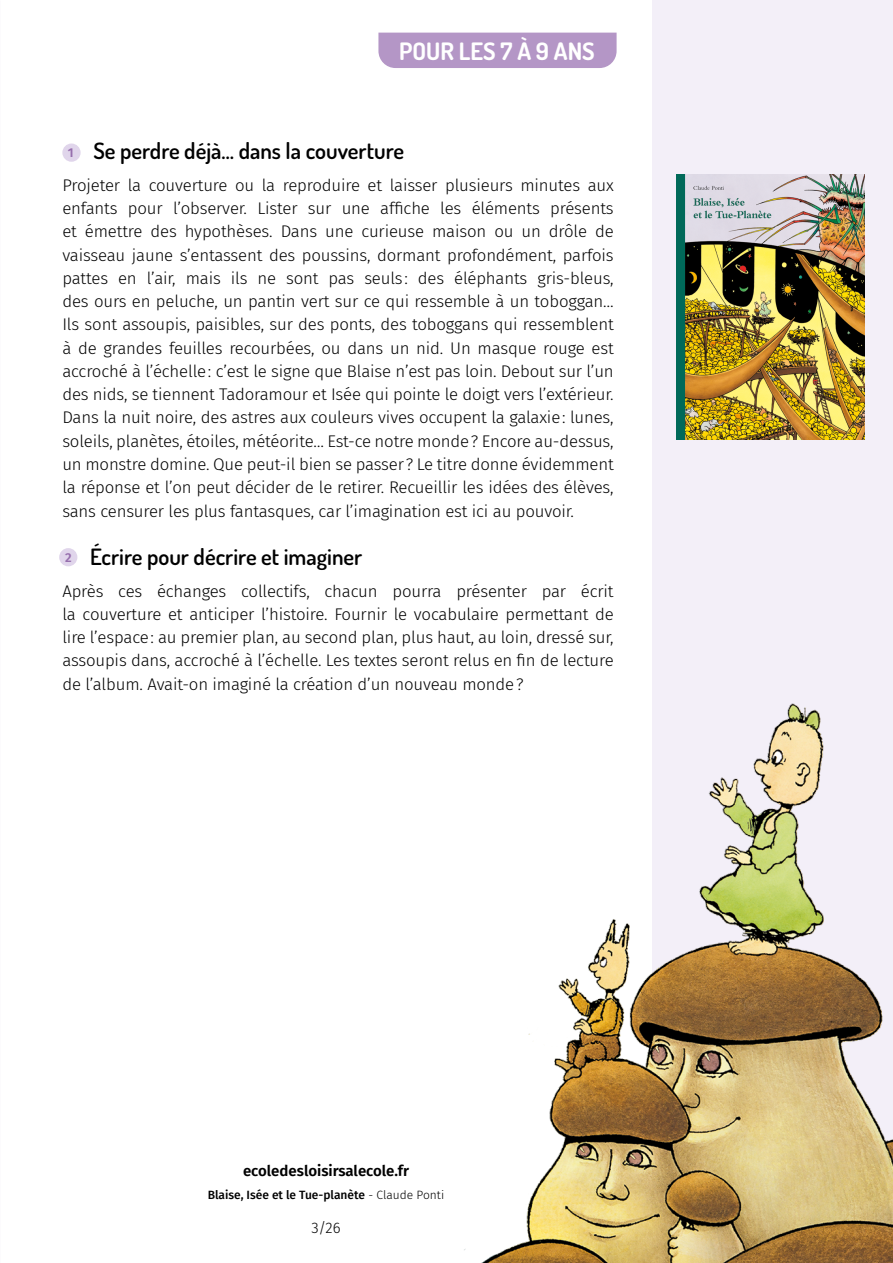
<style>
.page{position:relative;width:893px;height:1263px;background:#fff}
.page>*{position:absolute;margin:0;border:0;box-sizing:border-box;transform-origin:0 0}
.t1{font:700 24px "Dosis";color:#fff}
.t2{font:600 22.5px "Dosis";color:#000}
.t3{font:300 16.8px/23.2px "Fira Sans";letter-spacing:-.01em;color:#000;text-align:justify}
.t4{font:600 15px "Fira Sans";color:#000}
.t5{font:300 15px "Fira Sans";color:#000}
.t6{font:600 12.9px "Fira Sans";color:#966ead}
.t7{font:500 12px "Fira Sans";color:#000}
.s1{font-weight:300}
</style>
<div class="page">
<div style="left:652px;top:0;width:241px;height:1263px;background:#f3eff8"></div>
<div style="left:378px;top:33px;width:239px;height:35px;background:#b496c6"></div>
<div style="left:62px;top:144px;width:19px;height:18px;background:#e0d5eb;border-radius:50%"></div>
<div style="left:59px;top:548px;width:18px;height:18px;background:#e0d5eb;border-radius:50%"></div>
<img style="left:676px;top:174px;width:188px;height:265px">
<img style="left:464px;top:703px;width:429px;height:560px">
<h1 class="t1" style="left:399px;top:35px;width:197px">POUR LES 7 À 9 ANS</h1>
<h2 class="t2" style="left:93px;top:136px;width:312px">Se perdre déjà… dans la couverture</h2>
<p class="t3" style="left:62px;top:173px;width:553px">Projeter la couverture ou la reproduire et laisser plusieurs minutes aux enfants pour l’observer. Lister sur une affiche les éléments présents et émettre des hypothèses. Dans une curieuse maison ou un drôle de vaisseau jaune s’entassent des poussins, dormant profondément, parfois pattes en l’air, mais ils ne sont pas seuls: des éléphants gris-bleus, des ours en peluche, un pantin vert sur ce qui ressemble à un toboggan… Ils sont assoupis, paisibles, sur des ponts, des toboggans qui ressemblent à de grandes feuilles recourbées, ou dans un nid. Un masque rouge est accroché à l’échelle: c’est le signe que Blaise n’est pas loin. Debout sur l’un des nids, se tiennent Tadoramour et Isée qui pointe le doigt vers l’extérieur.<br>Dans la nuit noire, des astres aux couleurs vives occupent la galaxie: lunes, soleils, planètes, étoiles, météorite… Est-ce notre monde? Encore au-dessus, un monstre domine. Que peut-il bien se passer? Le titre donne évidemment la réponse et l’on peut décider de le retirer. Recueillir les idées des élèves, sans censurer les plus fantasques, car l’imagination est ici au pouvoir.</p>
<h2 class="t2" style="left:90px;top:542px;width:274px">Écrire pour décrire et imaginer</h2>
<p class="t3" style="left:62px;top:579px;width:553px">Après ces échanges collectifs, chacun pourra présenter par écrit la couverture et anticiper l’histoire. Fournir le vocabulaire permettant de lire l’espace: au premier plan, au second plan, plus haut, au loin, dressé sur, assoupis dans, accroché à l’échelle. Les textes seront relus en fin de lecture de l’album. Avait-on imaginé la création d’un nouveau monde?</p>
<p class="t6" style="left:68px;top:142px;width:7px">1</p>
<p class="t6" style="left:65px;top:547px;width:8px">2</p>
<p class="t4" style="left:243px;top:1159px;width:167px">ecoledesloisirsalecole.fr</p>
<p class="t7" style="left:208px;top:1185px;width:238px">Blaise, Isée et le Tue-planète <span class="s1">- Claude Ponti</span></p>
<p class="t5" style="left:311px;top:1217px;width:31px">3/26</p>
</div>
